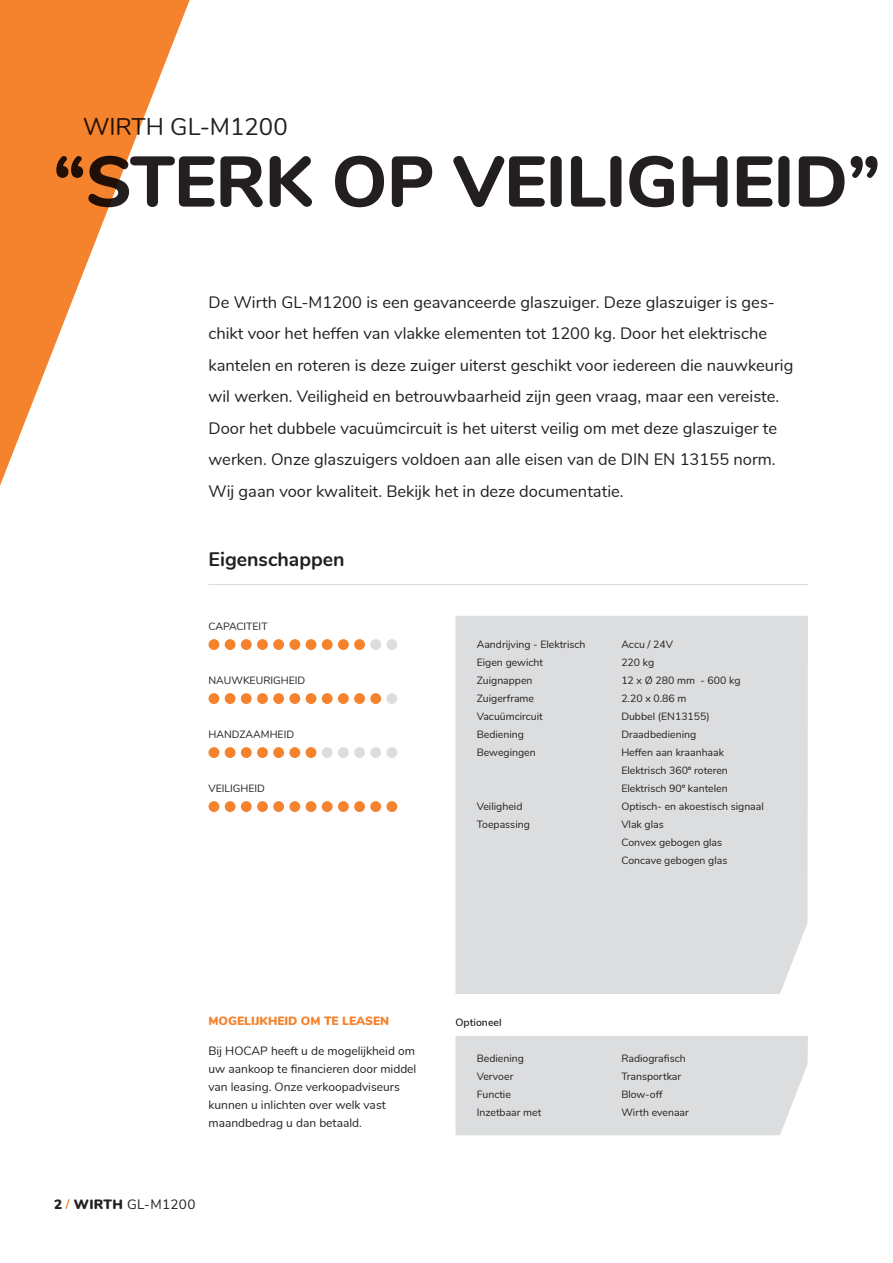
<style>
.page{position:relative;width:893px;height:1263px;background:#fff}
.page>*{position:absolute;margin:0;border:0;box-sizing:border-box;transform-origin:0 0}
.Kop_H1{font:800 71.25px "Nunito";letter-spacing:-.01em;color:#231f20}
.Subkop{font:24px "Nunito";color:#231f20}
.Kop_H2{font:700 19.5px "Nunito";color:#231f20}
.Intro{font:16.5px/31.5px "Nunito";color:#231f20}
.t1{font:13.5px "Nunito";letter-spacing:.025em;color:#231f20}
.Toelichting{font:12px/18px "Nunito";color:#231f20}
.Kop_H3{font:900 12px "Nunito";color:#f5822c}
.Tabel{font:10.5px "Nunito";color:#231f20}
.Kop_H4{font:10.5px "Nunito";color:#231f20}
.Tabel-2{font:600 10.5px "Nunito";color:#231f20}
.s1{font-weight:900}
.s2{font-weight:700;font-size:12px;color:#f5822c}
</style>
<div class="page">
<div style="left:455px;top:616px;width:353px;height:378px;background:#dcdddf"></div>
<div style="left:455px;top:1036px;width:353px;height:99px;background:#dcdddf"></div>
<hr style="left:209px;top:584px;width:599px;height:1px;background:#dcdddf">
<div style="left:209px;top:801px;width:10px;height:11px;background:#f5822c;border-radius:50%"></div>
<div style="left:225px;top:801px;width:11px;height:11px;background:#f5822c;border-radius:50%"></div>
<div style="left:241px;top:801px;width:11px;height:11px;background:#f5822c;border-radius:50%"></div>
<div style="left:257px;top:801px;width:11px;height:11px;background:#f5822c;border-radius:50%"></div>
<div style="left:273px;top:801px;width:11px;height:11px;background:#f5822c;border-radius:50%"></div>
<div style="left:289px;top:801px;width:11px;height:11px;background:#f5822c;border-radius:50%"></div>
<div style="left:306px;top:801px;width:10px;height:11px;background:#f5822c;border-radius:50%"></div>
<div style="left:322px;top:801px;width:11px;height:11px;background:#f5822c;border-radius:50%"></div>
<div style="left:338px;top:801px;width:11px;height:11px;background:#f5822c;border-radius:50%"></div>
<div style="left:354px;top:801px;width:11px;height:11px;background:#f5822c;border-radius:50%"></div>
<div style="left:370px;top:801px;width:11px;height:11px;background:#f5822c;border-radius:50%"></div>
<div style="left:386px;top:801px;width:11px;height:11px;background:#f5822c;border-radius:50%"></div>
<div style="left:209px;top:747px;width:10px;height:11px;background:#f5822c;border-radius:50%"></div>
<div style="left:225px;top:747px;width:11px;height:11px;background:#f5822c;border-radius:50%"></div>
<div style="left:241px;top:747px;width:11px;height:11px;background:#f5822c;border-radius:50%"></div>
<div style="left:257px;top:747px;width:11px;height:11px;background:#f5822c;border-radius:50%"></div>
<div style="left:273px;top:747px;width:11px;height:11px;background:#f5822c;border-radius:50%"></div>
<div style="left:289px;top:747px;width:11px;height:11px;background:#f5822c;border-radius:50%"></div>
<div style="left:306px;top:747px;width:10px;height:11px;background:#f5822c;border-radius:50%"></div>
<div style="left:322px;top:747px;width:11px;height:11px;background:#dcdddf;border-radius:50%"></div>
<div style="left:338px;top:747px;width:11px;height:11px;background:#dcdddf;border-radius:50%"></div>
<div style="left:354px;top:747px;width:11px;height:11px;background:#dcdddf;border-radius:50%"></div>
<div style="left:370px;top:747px;width:11px;height:11px;background:#dcdddf;border-radius:50%"></div>
<div style="left:386px;top:747px;width:11px;height:11px;background:#dcdddf;border-radius:50%"></div>
<div style="left:209px;top:693px;width:10px;height:11px;background:#f5822c;border-radius:50%"></div>
<div style="left:225px;top:693px;width:11px;height:11px;background:#f5822c;border-radius:50%"></div>
<div style="left:241px;top:693px;width:11px;height:11px;background:#f5822c;border-radius:50%"></div>
<div style="left:257px;top:693px;width:11px;height:11px;background:#f5822c;border-radius:50%"></div>
<div style="left:273px;top:693px;width:11px;height:11px;background:#f5822c;border-radius:50%"></div>
<div style="left:289px;top:693px;width:11px;height:11px;background:#f5822c;border-radius:50%"></div>
<div style="left:306px;top:693px;width:10px;height:11px;background:#f5822c;border-radius:50%"></div>
<div style="left:322px;top:693px;width:11px;height:11px;background:#f5822c;border-radius:50%"></div>
<div style="left:338px;top:693px;width:11px;height:11px;background:#f5822c;border-radius:50%"></div>
<div style="left:354px;top:693px;width:11px;height:11px;background:#f5822c;border-radius:50%"></div>
<div style="left:370px;top:693px;width:11px;height:11px;background:#f5822c;border-radius:50%"></div>
<div style="left:386px;top:693px;width:11px;height:11px;background:#dcdddf;border-radius:50%"></div>
<div style="left:209px;top:639px;width:10px;height:11px;background:#f5822c;border-radius:50%"></div>
<div style="left:225px;top:639px;width:11px;height:11px;background:#f5822c;border-radius:50%"></div>
<div style="left:241px;top:639px;width:11px;height:11px;background:#f5822c;border-radius:50%"></div>
<div style="left:257px;top:639px;width:11px;height:11px;background:#f5822c;border-radius:50%"></div>
<div style="left:273px;top:639px;width:11px;height:11px;background:#f5822c;border-radius:50%"></div>
<div style="left:289px;top:639px;width:11px;height:11px;background:#f5822c;border-radius:50%"></div>
<div style="left:306px;top:639px;width:10px;height:11px;background:#f5822c;border-radius:50%"></div>
<div style="left:322px;top:639px;width:11px;height:11px;background:#f5822c;border-radius:50%"></div>
<div style="left:338px;top:639px;width:11px;height:11px;background:#f5822c;border-radius:50%"></div>
<div style="left:354px;top:639px;width:11px;height:11px;background:#f5822c;border-radius:50%"></div>
<div style="left:370px;top:639px;width:11px;height:11px;background:#dcdddf;border-radius:50%"></div>
<div style="left:386px;top:639px;width:11px;height:11px;background:#dcdddf;border-radius:50%"></div>
<svg style="left:0;top:0;width:209px;height:585px"></svg>
<p class="Subkop" style="left:83px;top:109px;width:206px">WIRTH GL-M1200</p>
<p class="Kop_H1" style="left:53px;top:129px;width:829px">“STERK OP VEILIGHEID”</p>
<p class="Intro" style="left:209px;top:285px;width:586px">De Wirth GL-M1200 is een geavanceerde glaszuiger. Deze glaszuiger is ges&shy;chikt voor het heffen van vlakke elementen tot 1200 kg. Door het elektrische kantelen en roteren is deze zuiger uiterst geschikt voor iedereen die nauwkeurig wil werken. Veiligheid en betrouwbaarheid zijn geen vraag, maar een vereiste.<br>Door het dubbele vacuümcircuit is het uiterst veilig om met deze glaszuiger te werken. Onze glaszuigers voldoen aan alle eisen van de DIN EN 13155 norm.<br>Wij gaan voor kwaliteit. Bekijk het in deze documentatie.</p>
<p class="Kop_H2" style="left:209px;top:545px;width:138px">Eigenschappen</p>
<p class="Kop_H4" style="left:209px;top:619px;width:61px">CAPACITEIT</p>
<p class="Kop_H4" style="left:209px;top:673px;width:98px">NAUWKEURIGHEID</p>
<p class="Kop_H4" style="left:209px;top:727px;width:87px">HANDZAAMHEID</p>
<p class="Kop_H4" style="left:209px;top:781px;width:58px">VEILIGHEID</p>
<p class="Tabel" style="left:477px;top:637px;width:110px">Aandrijving - Elektrisch</p>
<p class="Tabel" style="left:621px;top:637px;width:53px">Accu / 24V</p>
<p class="Tabel" style="left:477px;top:655px;width:68px">Eigen gewicht</p>
<p class="Tabel" style="left:621px;top:655px;width:34px">220 kg</p>
<p class="Tabel" style="left:477px;top:673px;width:57px">Zuignappen</p>
<p class="Tabel" style="left:621px;top:673px;width:121px">12 x Ø 280 mm - 600 kg</p>
<p class="Tabel" style="left:477px;top:691px;width:59px">Zuigerframe</p>
<p class="Tabel" style="left:621px;top:691px;width:67px">2.20 x 0.86 m</p>
<p class="Tabel" style="left:477px;top:709px;width:67px">Vacuümcircuit</p>
<p class="Tabel" style="left:621px;top:709px;width:90px">Dubbel (EN13155)</p>
<p class="Tabel" style="left:477px;top:727px;width:49px">Bediening</p>
<p class="Tabel" style="left:621px;top:727px;width:76px">Draadbediening</p>
<p class="Tabel" style="left:477px;top:745px;width:61px">Bewegingen</p>
<p class="Tabel" style="left:621px;top:745px;width:104px">Heffen aan kraanhaak</p>
<p class="Tabel" style="left:621px;top:763px;width:108px">Elektrisch 360º roteren</p>
<p class="Tabel" style="left:621px;top:781px;width:108px">Elektrisch 90º kantelen</p>
<p class="Tabel" style="left:477px;top:799px;width:47px">Veiligheid</p>
<p class="Tabel" style="left:621px;top:799px;width:144px">Optisch- en akoestisch signaal</p>
<p class="Tabel" style="left:477px;top:817px;width:55px">Toepassing</p>
<p class="Tabel" style="left:621px;top:817px;width:44px">Vlak glas</p>
<p class="Tabel" style="left:621px;top:835px;width:102px">Convex gebogen glas</p>
<p class="Tabel" style="left:621px;top:853px;width:108px">Concave gebogen glas</p>
<p class="Kop_H3" style="left:209px;top:1012px;width:182px">MOGELIJKHEID OM TE LEASEN</p>
<p class="Toelichting" style="left:209px;top:1041px;width:209px">Bij HOCAP heeft u de mogelijkheid om uw aankoop te financieren door middel van leasing. Onze verkoopadviseurs kunnen u inlichten over welk vast maandbedrag u dan betaald.</p>
<p class="t1" style="left:54px;top:1194px;width:143px"><span class="s1">2</span> <span class="s2">/</span> <span class="s1">WIRTH</span> GL-M1200</p>
<p class="Tabel-2" style="left:455px;top:1015px;width:48px">Optioneel</p>
<p class="Tabel" style="left:477px;top:1051px;width:49px">Bediening</p>
<p class="Tabel" style="left:621px;top:1051px;width:66px">Radiografisch</p>
<p class="Tabel" style="left:477px;top:1069px;width:38px">Vervoer</p>
<p class="Tabel" style="left:621px;top:1069px;width:61px">Transportkar</p>
<p class="Tabel" style="left:477px;top:1087px;width:36px">Functie</p>
<p class="Tabel" style="left:621px;top:1087px;width:43px">Blow-off</p>
<p class="Tabel" style="left:477px;top:1105px;width:66px">Inzetbaar met</p>
<p class="Tabel" style="left:621px;top:1105px;width:69px">Wirth evenaar</p>
</div>
